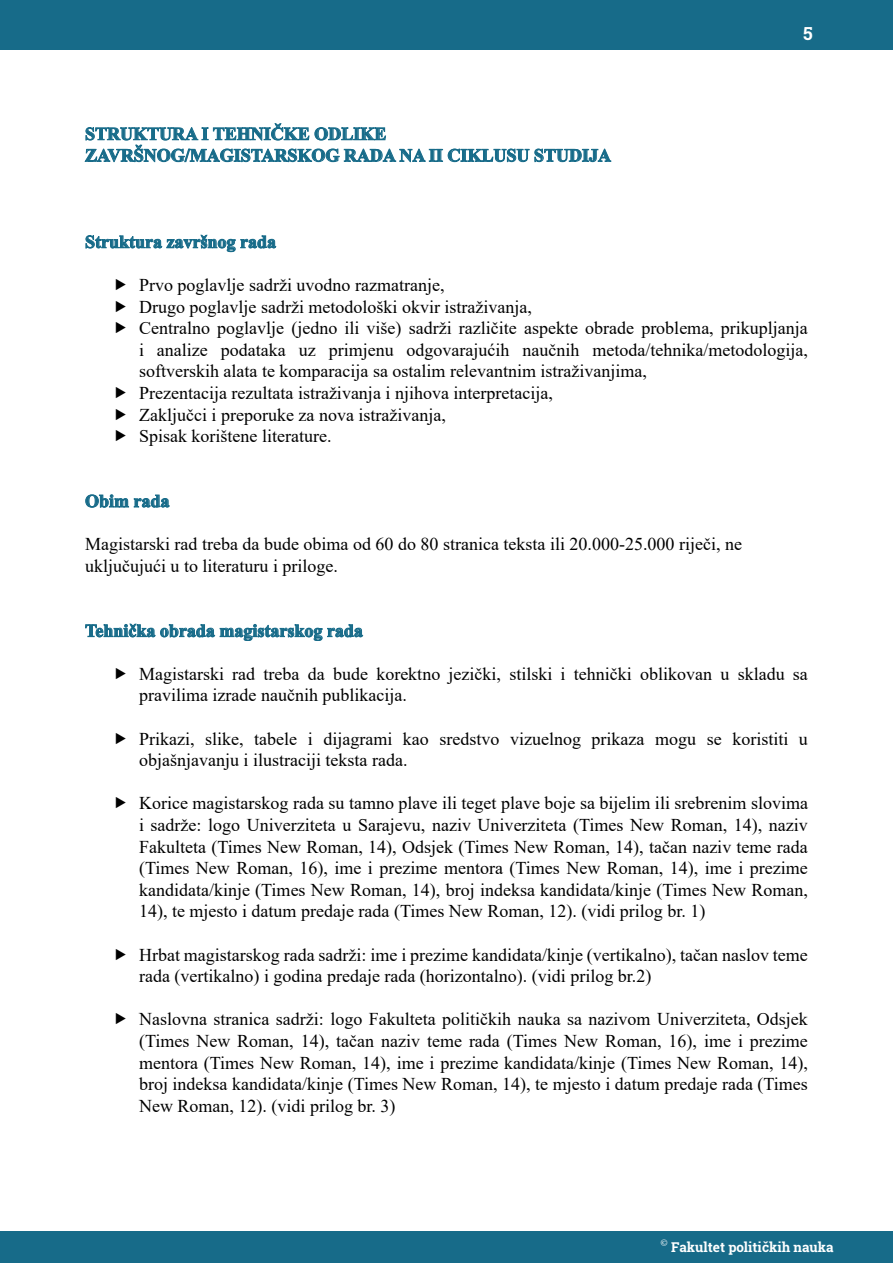
<style>
.page{position:relative;width:893px;height:1263px;background:#fff}
.page>*{position:absolute;margin:0;border:0;box-sizing:border-box;transform-origin:0 0}
.Default{font:18px/21.6px "Times New Roman";color:#000}
.naslovi_12{font:700 18px "Times New Roman";color:#176b89}
.Default-2{font:700 18px "Times New Roman";color:#176b89}
.t1{font:700 18px "Roboto Slab";color:#fff}
.t2{font:700 13.5px "Roboto Slab";color:#fff}
</style>
<div class="page">
<div style="left:0;top:0;width:893px;height:50px;background:#176b89"></div>
<div style="left:0;top:1232px;width:893px;height:31px;background:#176b89"></div>
<svg style="left:85px;top:123px;width:444px;height:39px"></svg>
<svg style="left:535px;top:149px;width:76px;height:13px"></svg>
<svg style="left:86px;top:235px;width:190px;height:17px"></svg>
<svg style="left:85px;top:494px;width:85px;height:14px"></svg>
<svg style="left:85px;top:624px;width:278px;height:17px"></svg>
<p class="naslovi_12" style="left:85px;top:121px;width:303px">STRUKTURA I TEHNIČKE ODLIKE</p>
<p class="naslovi_12" style="left:85px;top:142px;width:527px">ZAVRŠNOG/MAGISTARSKOG RADA NA II CIKLUSU STUDIJA</p>
<p class="t1" style="left:803px;top:21px;width:11px">5</p>
<p class="Default-2" style="left:85px;top:229px;width:193px">Struktura završnog rada</p>
<p class="Default" style="left:139px;top:274px;width:307px">Prvo poglavlje sadrži uvodno razmatranje,</p>
<p class="Default" style="left:139px;top:295px;width:394px">Drugo poglavlje sadrži metodološki okvir istraživanja,</p>
<p class="Default" style="left:139px;top:317px;width:670px;text-align:justify">Centralno poglavlje (jedno ili više) sadrži različite aspekte obrade problema, prikupljanja i analize podataka uz primjenu odgovarajućih naučnih metoda/tehnika/metodologija, softverskih alata te komparacija sa ostalim relevantnim istraživanjima,</p>
<p class="Default" style="left:139px;top:382px;width:415px">Prezentacija rezultata istraživanja i njihova interpretacija,</p>
<p class="Default" style="left:139px;top:403px;width:308px">Zaključci i preporuke za nova istraživanja,</p>
<p class="Default" style="left:139px;top:425px;width:194px">Spisak korištene literature.</p>
<p class="naslovi_12" style="left:85px;top:488px;width:86px">Obim rada</p>
<p class="Default" style="left:85px;top:533px;width:658px">Magistarski rad treba da bude obima od 60 do 80 stranica teksta ili 20.000-25.000 riječi, ne uključujući u to literaturu i priloge.</p>
<p class="naslovi_12" style="left:85px;top:618px;width:279px">Tehnička obrada magistarskog rada</p>
<p class="Default" style="left:139px;top:662px;width:670px">Magistarski rad treba da bude korektno jezički, stilski i tehnički oblikovan u skladu sa pravilima izrade naučnih publikacija.</p>
<p class="Default" style="left:139px;top:727px;width:670px">Prikazi, slike, tabele i dijagrami kao sredstvo vizuelnog prikaza mogu se koristiti u objašnjavanju i ilustraciji teksta rada.</p>
<p class="Default" style="left:139px;top:792px;width:670px;text-align:justify">Korice magistarskog rada su tamno plave ili teget plave boje sa bijelim ili srebrenim slovima i sadrže: logo Univerziteta u Sarajevu, naziv Univerziteta (Times New Roman, 14), naziv Fakulteta (Times New Roman, 14), Odsjek (Times New Roman, 14), tačan naziv teme rada (Times New Roman, 16), ime i prezime mentora (Times New Roman, 14), ime i prezime kandidata/kinje (Times New Roman, 14), broj indeksa kandidata/kinje (Times New Roman, 14), te mjesto i datum predaje rada (Times New Roman, 12). (vidi prilog br. 1)</p>
<p class="Default" style="left:139px;top:943px;width:670px">Hrbat magistarskog rada sadrži: ime i prezime kandidata/kinje (vertikalno), tačan naslov teme rada (vertikalno) i godina predaje rada (horizontalno). (vidi prilog br.2)</p>
<p class="Default" style="left:139px;top:1008px;width:670px;text-align:justify">Naslovna stranica sadrži: logo Fakulteta političkih nauka sa nazivom Univerziteta, Odsjek (Times New Roman, 14), tačan naziv teme rada (Times New Roman, 16), ime i prezime mentora (Times New Roman, 14), ime i prezime kandidata/kinje (Times New Roman, 14), broj indeksa kandidata/kinje (Times New Roman, 14), te mjesto i datum predaje rada (Times New Roman, 12). (vidi prilog br. 3)</p>
<p class="t2" style="left:661px;top:1238px;width:174px"><sup>©</sup> Fakultet političkih nauka</p>
</div>
